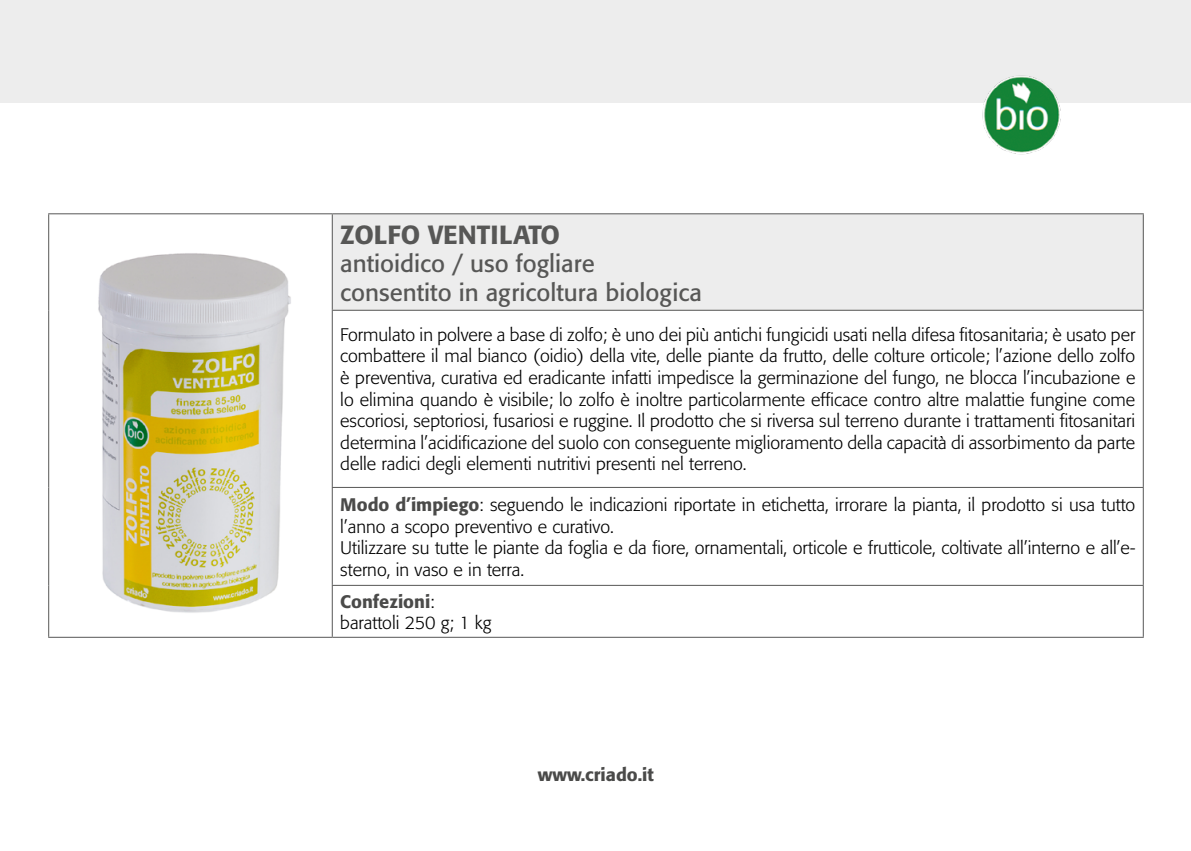
<style>
.page{position:relative;width:1191px;height:851px;background:#fff}
.page>*{position:absolute;margin:0;border:0;box-sizing:border-box;transform-origin:0 0}
.t1{font:500 26px "Formata";color:#575756}
.t2{font:24px/28.8px "Formata";color:#575756}
.t3{font:300 18px/21.6px "Formata";color:#000}
.t4{font:500 18px "Formata";color:#4a4a49}
.s1{font-weight:500;color:#4a4a49}
</style>
<div class="page">
<div style="left:0;top:0;width:1191px;height:102px;background:#ededed"></div>
<img style="left:975px;top:75px;width:90px;height:80px">
<div style="left:332px;top:214px;width:811px;height:96px;background:#ededed"></div>
<hr style="left:48px;top:213px;width:284px;height:1px;background:#575756">
<hr style="left:48px;top:214px;width:1px;height:96px;background:#575756">
<hr style="left:48px;top:310px;width:1px;height:177px;background:#575756">
<hr style="left:48px;top:487px;width:1px;height:98px;background:#575756">
<hr style="left:48px;top:585px;width:1px;height:51px;background:#575756">
<hr style="left:48px;top:636px;width:284px;height:1px;background:#575756">
<hr style="left:332px;top:213px;width:811px;height:1px;background:#575756">
<hr style="left:332px;top:214px;width:1px;height:96px;background:#575756">
<hr style="left:1142px;top:214px;width:1px;height:96px;background:#575756">
<hr style="left:332px;top:310px;width:811px;height:1px;background:#575756">
<hr style="left:332px;top:311px;width:1px;height:176px;background:#575756">
<hr style="left:1142px;top:311px;width:1px;height:176px;background:#575756">
<hr style="left:332px;top:585px;width:1px;height:51px;background:#575756">
<hr style="left:1142px;top:585px;width:1px;height:51px;background:#575756">
<hr style="left:332px;top:636px;width:811px;height:1px;background:#575756">
<hr style="left:332px;top:487px;width:811px;height:1px;background:#575756">
<hr style="left:332px;top:488px;width:1px;height:96px;background:#575756">
<hr style="left:1142px;top:488px;width:1px;height:96px;background:#575756">
<hr style="left:332px;top:584px;width:811px;height:1px;background:#575756">
<img style="left:98px;top:253px;width:193px;height:360px">
<h1 class="t1" style="left:340px;top:218px;width:221px">ZOLFO VENTILATO</h1>
<h2 class="t2" style="left:340px;top:249px;width:363px">antioidico / uso fogliare consentito in agricoltura biologica</h2>
<p class="t3" style="left:340px;top:324px;width:796px;text-align:justify">Formulato in polvere a base di zolfo; è uno dei più antichi fungicidi usati nella difesa fitosanitaria; è usato per combattere il mal bianco (oidio) della vite, delle piante da frutto, delle colture orticole; l’azione dello zolfo è preventiva, curativa ed eradicante infatti impedisce la germinazione del fungo, ne blocca l’incubazione e lo elimina quando è visibile; lo zolfo è inoltre particolarmente efficace contro altre malattie fungine come escoriosi, septoriosi, fusariosi e ruggine. Il prodotto che si riversa sul terreno durante i trattamenti fitosanitari determina l’acidificazione del suolo con conseguente miglioramento della capacità di assorbimento da parte delle radici degli elementi nutritivi presenti nel terreno.</p>
<p class="t3" style="left:340px;top:494px;width:796px"><span class="s1">Modo d’impiego</span>: seguendo le indicazioni riportate in etichetta, irrorare la pianta, il prodotto si usa tutto l’anno a scopo preventivo e curativo.<br>Utilizzare su tutte le piante da foglia e da fiore, ornamentali, orticole e frutticole, coltivate all’interno e all’e&shy;sterno, in vaso e in terra.</p>
<p class="t3" style="left:340px;top:590px;width:153px"><span class="s1">Confezioni</span>: barattoli 250 g; 1 kg</p>
<p class="t4" style="left:538px;top:763px;width:117px">www.criado.it</p>
</div>
